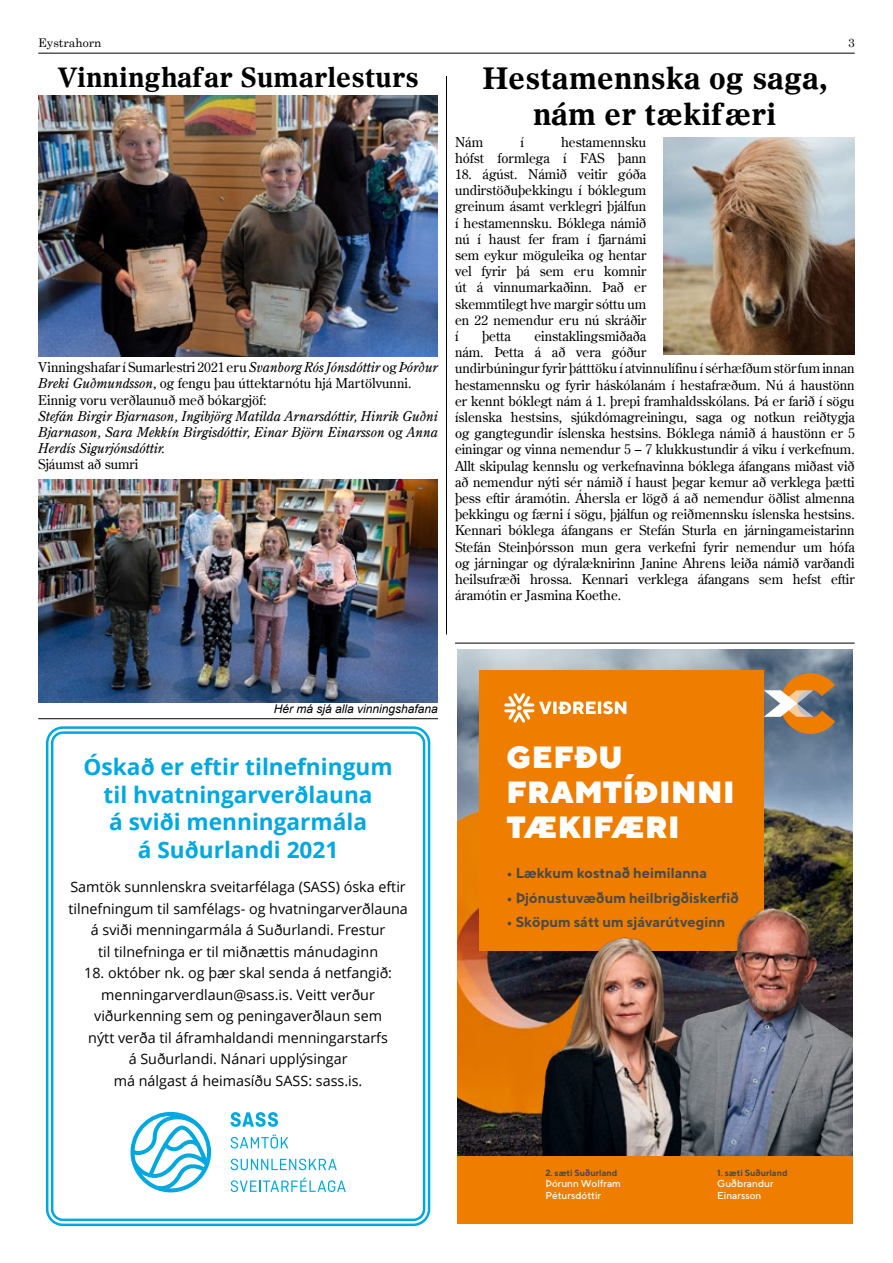
<style>
.page{position:relative;width:893px;height:1263px;background:#fff}
.page>*{position:absolute;margin:0;border:0;box-sizing:border-box;transform-origin:0 0}
.t1{font:900 30.6px/35px "TT Norms";letter-spacing:.015em;color:#fff}
.t2{font:700 30px/36px "Olympian";color:#000;text-align:center}
.t3{font:700 27px "Olympian";color:#000}
.t4{font:700 22.65px/27.5px "Open Sans";color:#00a8e1;text-align:center}
.t5{font:14.4px/21.5px "Open Sans";color:#000;text-align:center}
.t6{font:700 14.4px "TT Norms";color:#4a4a49}
.t7{font:13.5px/16.2px "Century Old Style";color:#000}
.t8{font:italic 13.5px/16.2px "Century Old Style";color:#000;text-align:justify}
.t9{font:italic 12px "Arial";color:#000}
.t10{font:12px "Century";color:#000}
.t11{font:500 10.05px/12.1px "TT Norms";color:#fff}
.t12{font:700 9px "TT Norms";color:#4a4a49}
.s1{font-style:italic}
.s2{font-style:normal}
</style>
<div class="page">
<hr style="left:38px;top:53px;width:817px;height:1px;background:#000">
<div style="left:46px;top:726px;width:384px;height:500px;border:2px solid #00a8e1;border-radius:16px"></div>
<div style="left:51px;top:731px;width:374px;height:490px;border:2px solid #00a8e1;border-radius:11px"></div>
<svg style="left:231px;top:1112px;width:47px;height:15px"></svg>
<svg style="left:231px;top:1134px;width:57px;height:14px"></svg>
<svg style="left:231px;top:1158px;width:106px;height:12px"></svg>
<svg style="left:231px;top:1177px;width:115px;height:15px"></svg>
<svg style="left:131px;top:1112px;width:80px;height:80px"></svg>
<img style="left:663px;top:137px;width:192px;height:218px">
<img style="left:38px;top:95px;width:400px;height:262px">
<img style="left:38px;top:479px;width:400px;height:223px">
<hr style="left:446px;top:76px;width:1px;height:558px;background:#000">
<hr style="left:455px;top:643px;width:400px;height:1px;background:#000">
<hr style="left:38px;top:718px;width:400px;height:1px;background:#000">
<img style="left:457px;top:649px;width:396px;height:507px">
<div style="left:479px;top:670px;width:285px;height:281px;background:#ef7d00"></div>
<svg style="left:553px;top:702px;width:4px;height:12px"></svg>
<svg style="left:558px;top:701px;width:68px;height:13px"></svg>
<svg style="left:504px;top:693px;width:48px;height:30px"></svg>
<svg style="left:764px;top:673px;width:71px;height:61px"></svg>
<img style="left:735px;top:883px;width:118px;height:273px">
<img style="left:495px;top:937px;width:240px;height:219px">
<div style="left:457px;top:1156px;width:396px;height:67px;background:#ef7d00"></div>
<p class="t10" style="left:38px;top:33px;width:65px">Eystrahorn</p>
<p class="t10" style="left:848px;top:33px;width:8px">3</p>
<h3 class="t3" style="left:57px;top:60px;width:363px">Vinninghafar Sumarlesturs</h3>
<p class="t7" style="left:38px;top:359px;width:401px">Vinningshafar í Sumarlestri 2021 eru <span class="s1">Svanborg Rós Jónsdóttir</span> og <span class="s1">Þórður<br>Breki Guðmundsson</span>, og fengu þau úttektarnótu hjá Martölvunni.<br>Einnig voru verðlaunuð með bókargjöf:</p>
<p class="t8" style="left:38px;top:408px;width:401px">Stefán Birgir Bjarnason, Ingibjörg Matilda Arnarsdóttir, Hinrik Guðni Bjarnason, Sara Mekkín Birgisdóttir, Einar Björn Einarsson <span class="s2">og</span> Anna Herdís Sigurjónsdóttir.</p>
<p class="t7" style="left:38px;top:456px;width:102px">Sjáumst að sumri</p>
<h2 class="t2" style="left:482px;top:59px;width:347px">Hestamennska og saga, nám er tækifæri</h2>
<p class="t7" style="left:455px;top:133px;width:193px;text-align:right">hestamennsku<br>hófst formlega í FAS þann</p>
<p class="t7" style="left:455px;top:166px;width:193px;text-align:justify">18. ágúst. Námið veitir góða undirstöðuþekkingu í bóklegum greinum ásamt verklegri þjálfun í hestamennsku. Bóklega námið nú í haust fer fram í fjarnámi sem eykur möguleika og hentar vel fyrir þá sem eru komnir út á vinnumarkaðinn. Það er skemmtilegt hve margir sóttu um en 22 nemendur eru nú skráðir í</p>
<p class="t7" style="left:455px;top:133px;width:30px">Nám</p>
<p class="t7" style="left:520px;top:133px;width:5px">í</p>
<p class="t7" style="left:455px;top:328px;width:401px;text-indent:79px">einstaklingsmiðaða<br>nám. Þetta á að vera góður<br>undirbúningur fyrir þátttöku í atvinnulífinu í sérhæfðum störfum innan hestamennsku og fyrir háskólanám í hestafræðum. Nú á haustönn er kennt bóklegt nám á 1. þrepi framhaldsskólans. Þá er farið í sögu íslenska hestsins, sjúkdómagreiningu, saga og notkun reiðtygja og gangtegundir íslenska hestsins. Bóklega námið á haustönn er 5 einingar og vinna nemendur 5 – 7 klukkustundir á viku í verkefnum.<br>Allt skipulag kennslu og verkefnavinna bóklega áfangans miðast við að nemendur nýti sér námið í haust þegar kemur að verklega þætti þess eftir áramótin. Áhersla er lögð á að nemendur öðlist almenna þekkingu og færni í sögu, þjálfun og reiðmennsku íslenska hestsins.<br>Kennari bóklega áfangans er Stefán Sturla en járningameistarinn Stefán Steinþórsson mun gera verkefni fyrir nemendur um hófa og járningar og dýralæknirinn Janine Ahrens leiða námið varðandi heilsufræði hrossa. Kennari verklega áfangans sem hefst eftir áramótin er Jasmina Koethe.</p>
<p class="t7" style="left:482px;top:328px;width:30px">þetta</p>
<p class="t9" style="left:274px;top:701px;width:166px">Hér má sjá alla vinningshafana</p>
<h3 class="t4" style="left:84px;top:753px;width:310px">Óskað er eftir tilnefningum til hvatningarverðlauna<br>á sviði menningarmála<br>á Suðurlandi 2021</h3>
<p class="t5" style="left:68px;top:876px;width:341px">Samtök sunnlenskra sveitarfélaga (SASS) óska eftir tilnefningum til samfélags- og hvatningarverðlauna á sviði menningarmála á Suðurlandi. Frestur<br>til tilnefninga er til miðnættis mánudaginn</p>
<p class="t5" style="left:84px;top:962px;width:309px">18. október nk. og þær skal senda á netfangið: menningarverdlaun@sass.is. Veitt verður viðurkenning sem og peningaverðlaun sem nýtt verða til áframhaldandi menningarstarfs á Suðurlandi. Nánari upplýsingar<br>má nálgast á heimasíðu SASS: sass.is.</p>
<h1 class="t1" style="left:506px;top:739px;width:229px">GEFÐU<br>FRAMTÍÐINNI<br>TÆKIFÆRI</h1>
<p class="t6" style="left:506px;top:864px;width:202px">• Lækkum kostnað heimilanna</p>
<p class="t6" style="left:506px;top:888px;width:234px">• Þjónustuvæðum heilbrigðiskerfið</p>
<p class="t6" style="left:506px;top:913px;width:221px">• Sköpum sátt um sjávarútveginn</p>
<p class="t12" style="left:545px;top:1167px;width:74px">2. sæti Suðurland</p>
<p class="t11" style="left:545px;top:1177px;width:77px">Þórunn Wolfram<br>Pétursdóttir</p>
<p class="t12" style="left:717px;top:1167px;width:72px">1. sæti Suðurland</p>
<p class="t11" style="left:717px;top:1177px;width:58px">Guðbrandur<br>Einarsson</p>
</div>
